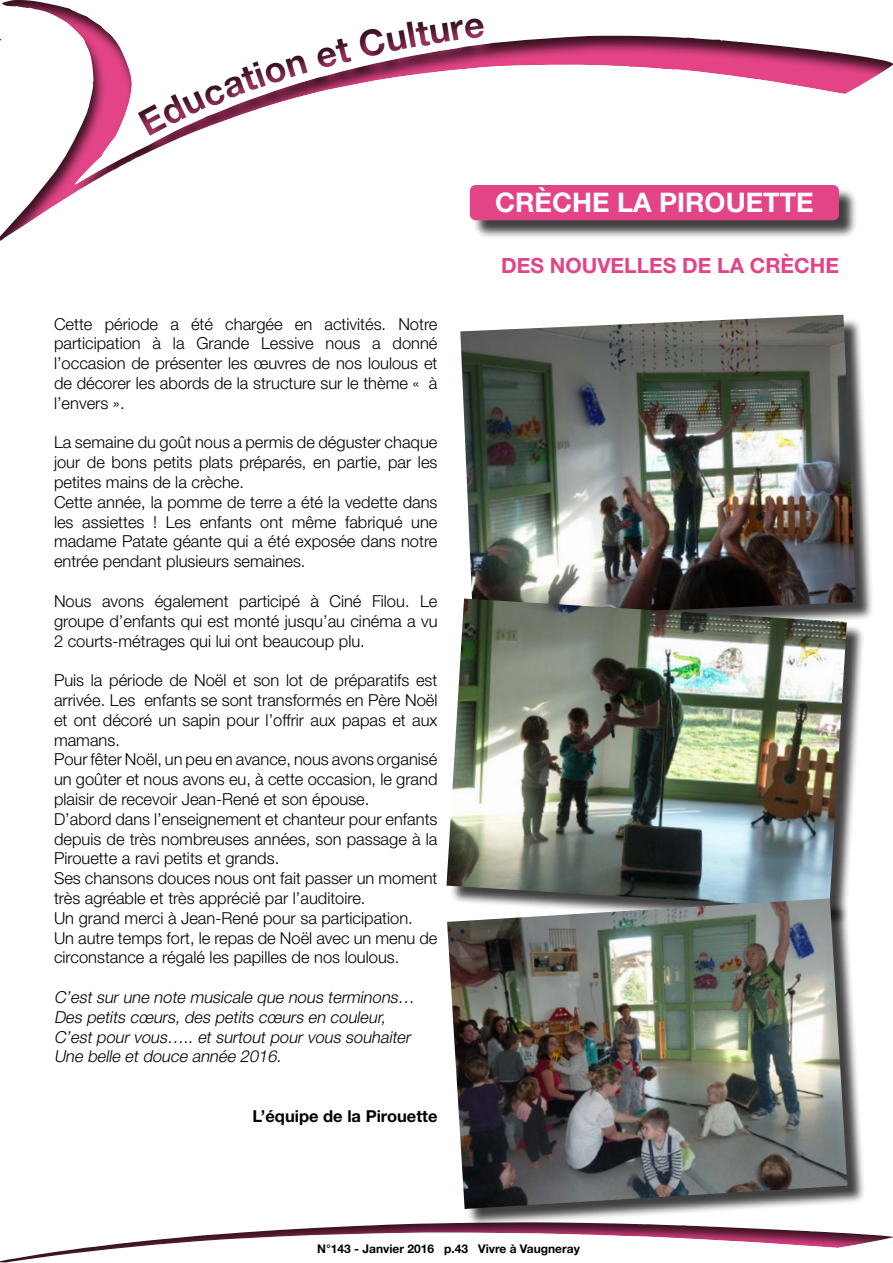
<style>
.page{position:relative;width:893px;height:1263px;background:#fff}
.page>*{position:absolute;margin:0;border:0;box-sizing:border-box;transform-origin:0 0}
.t1{font:700 27px "Helvetica Neue LT Std";color:#fff}
.t2{font:700 21px "Helvetica Neue LT Std";color:#e24486}
.t3{font:300 16.5px/19.8px "Helvetica Neue LT Std";color:#000;text-align:justify}
.t4{font:italic 300 16.5px/19.8px "Helvetica Neue LT Std";color:#000}
.t5{font:700 16.5px "Helvetica Neue LT Std";color:#000}
.t6{font:700 12px "Helvetica Neue LT Std";color:#000}
</style>
<div class="page">
<svg style="left:45px;top:3px;width:848px;height:312px"></svg>
<svg style="left:366px;top:1223px;width:527px;height:25px"></svg>
<svg style="left:0;top:1225px;width:366px;height:38px"></svg>
<div style="left:0;top:0;width:45px;height:324px;background:#000;opacity:.75"></div>
<svg style="left:0;top:33px;width:83px;height:248px"></svg>
<div style="left:473px;top:188px;width:385px;height:51px;background:#000;opacity:.75"></div>
<div style="left:470px;top:185px;width:369px;height:35px;background:#e24486;border-radius:6px"></div>
<div style="left:463px;top:317px;width:411px;height:320px;background:#000;opacity:.75"></div>
<img style="left:460px;top:315px;width:396px;height:286px">
<div style="left:449px;top:601px;width:416px;height:326px;background:#000;opacity:.75"></div>
<img style="left:446px;top:598px;width:401px;height:300px">
<div style="left:450px;top:901px;width:416px;height:326px;background:#000;opacity:.75"></div>
<img style="left:447px;top:898px;width:400px;height:311px">
<svg style="left:138px;top:54px;width:170px;height:81px"></svg>
<svg style="left:316px;top:37px;width:36px;height:32px"></svg>
<svg style="left:358px;top:17px;width:127px;height:42px"></svg>
<h1 class="t1" style="left:495px;top:186px;width:320px">CRÈCHE LA PIROUETTE</h1>
<p class="t3" style="left:54px;top:314px;width:385px">Cette période a été chargée en activités. Notre participation à la Grande Lessive nous a donné l’occasion de présenter les œuvres de nos loulous et de décorer les abords de la structure sur le thème « à l’envers ».</p>
<p class="t3" style="left:54px;top:432px;width:385px;text-align:left">La semaine du goût nous a permis de déguster chaque jour de bons petits plats préparés, en partie, par les petites mains de la crèche.<br>Cette année, la pomme de terre a été la vedette dans les assiettes ! Les enfants ont même fabriqué une madame Patate géante qui a été exposée dans notre entrée pendant plusieurs semaines.</p>
<p class="t3" style="left:54px;top:591px;width:385px">Nous avons également participé à Ciné Filou. Le groupe d’enfants qui est monté jusqu’au cinéma a vu 2 courts-métrages qui lui ont beaucoup plu.</p>
<p class="t3" style="left:54px;top:670px;width:385px;text-align:left">Puis la période de Noël et son lot de préparatifs est arrivée. Les enfants se sont transformés en Père Noël et ont décoré un sapin pour l’offrir aux papas et aux mamans.<br>Pour fêter Noël, un peu en avance, nous avons organisé un goûter et nous avons eu, à cette occasion, le grand plaisir de recevoir Jean-René et son épouse.<br>D’abord dans l’enseignement et chanteur pour enfants depuis de très nombreuses années, son passage à la Pirouette a ravi petits et grands.<br>Ses chansons douces nous ont fait passer un moment très agréable et très apprécié par l’auditoire.<br>Un grand merci à Jean-René pour sa participation.<br>Un autre temps fort, le repas de Noël avec un menu de circonstance a régalé les papilles de nos loulous.</p>
<p class="t4" style="left:54px;top:987px;width:365px">C’est sur une note musicale que nous terminons… Des petits cœurs, des petits cœurs en couleur, C’est pour vous….. et surtout pour vous souhaiter Une belle et douce année 2016.</p>
<p class="t5" style="left:252px;top:1106px;width:187px">L’équipe de la Pirouette</p>
<p class="t2" style="left:501px;top:252px;width:339px">DES NOUVELLES DE LA CRÈCHE</p>
<p class="t6" style="left:317px;top:1241px;width:264px">N°143 - Janvier 2016 p.43 Vivre à Vaugneray</p>
</div>
